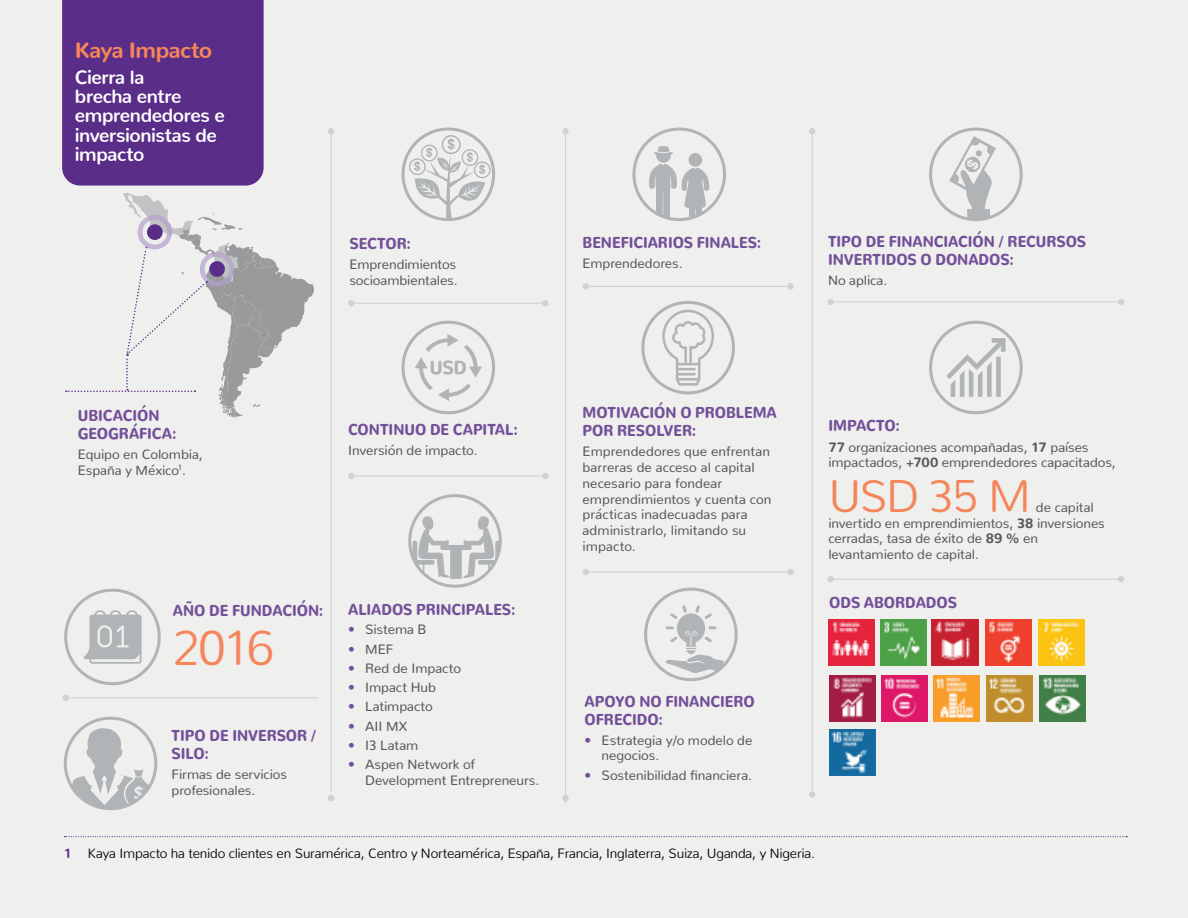
<style>
.page{position:relative;width:1188px;height:918px;background:#efefee}
.page>*{position:absolute;margin:0;border:0;box-sizing:border-box;transform-origin:0 0}
.t1{font:300 49.2px "Nunito";color:#f5855a}
.t2{font:300 45.45px "Nunito";color:#f5855a}
.t3{font:800 22.35px "Nunito";letter-spacing:-.025em;color:#f5855a}
.t4{font:700 19.2px/19.2px "Nunito";letter-spacing:-.02em;color:#fff}
.t5{font:900 15.75px/18px "Nunito";color:#735099;scale:.9 1}
.t6{font:13.5px/15.8px "Nunito";letter-spacing:-.005em;color:#58595b}
.t7{font:300 13.5px "Nunito";letter-spacing:-.015em;color:#000}
.s1{font-weight:600;color:#735099}
.s2{font-weight:800}
.s3{font-weight:700;color:#5a2d88}
</style>
<div class="page">
<hr style="left:63px;top:697px;width:256px;height:1px;background:#b1b4b6">
<svg style="left:63px;top:695px;width:6px;height:6px"></svg>
<div style="left:62px;top:0;width:202px;height:186px;background:#5a2d88"></div>
<svg style="left:64px;top:836px;width:1063px;height:1px"></svg>
<svg style="left:649px;top:146px;width:60px;height:74px"></svg>
<div style="left:632px;top:128px;width:94px;height:93px;border:3px solid #b1b4b6;border-radius:50%"></div>
<svg style="left:949px;top:136px;width:47px;height:84px"></svg>
<div style="left:929px;top:128px;width:94px;height:93px;border:3px solid #b1b4b6;border-radius:50%"></div>
<hr style="left:331px;top:128px;width:1px;height:663px;background:#b1b4b6">
<svg style="left:328px;top:128px;width:6px;height:6px"></svg>
<svg style="left:328px;top:795px;width:6px;height:6px"></svg>
<hr style="left:565px;top:128px;width:1px;height:676px;background:#b1b4b6">
<div style="left:562px;top:128px;width:7px;height:6px;background:#d0d1d2;border-radius:50%"></div>
<div style="left:562px;top:795px;width:7px;height:6px;background:#d0d1d2;border-radius:50%"></div>
<hr style="left:812px;top:129px;width:1px;height:663px;background:#b1b4b6">
<svg style="left:809px;top:128px;width:6px;height:6px"></svg>
<div style="left:809px;top:791px;width:6px;height:7px;background:#d0d1d2;border-radius:50%"></div>
<svg style="left:71px;top:727px;width:81px;height:82px"></svg>
<div style="left:64px;top:717px;width:93px;height:93px;border:3px solid #b1b4b6;border-radius:50%"></div>
<svg style="left:409px;top:135px;width:82px;height:85px"></svg>
<div style="left:402px;top:128px;width:93px;height:93px;border:3px solid #b1b4b6;border-radius:50%"></div>
<hr style="left:586px;top:286px;width:208px;height:1px;background:#b1b4b6">
<div style="left:787px;top:283px;width:7px;height:7px;background:#d0d1d2;border-radius:50%"></div>
<div style="left:583px;top:283px;width:6px;height:7px;background:#d0d1d2;border-radius:50%"></div>
<hr style="left:586px;top:572px;width:208px;height:1px;background:#b1b4b6">
<div style="left:787px;top:569px;width:7px;height:6px;background:#d0d1d2;border-radius:50%"></div>
<svg style="left:583px;top:569px;width:6px;height:6px"></svg>
<hr style="left:831px;top:301px;width:293px;height:1px;background:#b1b4b6">
<svg style="left:1118px;top:299px;width:6px;height:6px"></svg>
<svg style="left:828px;top:299px;width:6px;height:6px"></svg>
<hr style="left:353px;top:303px;width:194px;height:1px;background:#b1b4b6">
<div style="left:542px;top:300px;width:7px;height:6px;background:#d0d1d2;border-radius:50%"></div>
<svg style="left:348px;top:300px;width:6px;height:6px"></svg>
<hr style="left:353px;top:475px;width:194px;height:2px;background:#b1b4b6">
<div style="left:542px;top:473px;width:7px;height:6px;background:#d0d1d2;border-radius:50%"></div>
<svg style="left:348px;top:473px;width:6px;height:6px"></svg>
<svg style="left:659px;top:306px;width:59px;height:80px"></svg>
<div style="left:641px;top:301px;width:94px;height:93px;border:3px solid #b1b4b6;border-radius:50%"></div>
<hr style="left:831px;top:579px;width:293px;height:1px;background:#b1b4b6">
<svg style="left:1118px;top:576px;width:6px;height:6px"></svg>
<svg style="left:828px;top:576px;width:6px;height:6px"></svg>
<img style="left:829px;top:675px;width:47px;height:46px">
<img style="left:829px;top:730px;width:47px;height:46px">
<img style="left:882px;top:675px;width:46px;height:46px">
<img style="left:933px;top:675px;width:46px;height:46px">
<img style="left:986px;top:675px;width:46px;height:46px">
<img style="left:1039px;top:675px;width:46px;height:46px">
<img style="left:828px;top:620px;width:46px;height:46px">
<img style="left:881px;top:620px;width:46px;height:46px">
<img style="left:932px;top:620px;width:46px;height:46px">
<img style="left:985px;top:620px;width:46px;height:46px">
<img style="left:1038px;top:620px;width:46px;height:46px">
<svg style="left:415px;top:334px;width:67px;height:67px"></svg>
<div style="left:402px;top:321px;width:93px;height:93px;border:3px solid #b1b4b6;border-radius:50%"></div>
<svg style="left:665px;top:605px;width:59px;height:69px"></svg>
<div style="left:644px;top:588px;width:94px;height:93px;border:3px solid #b1b4b6;border-radius:50%"></div>
<svg style="left:946px;top:338px;width:60px;height:59px"></svg>
<div style="left:929px;top:321px;width:94px;height:93px;border:3px solid #b1b4b6;border-radius:50%"></div>
<svg style="left:413px;top:514px;width:87px;height:65px"></svg>
<div style="left:408px;top:494px;width:94px;height:94px;border:3px solid #b1b4b6;border-radius:50%"></div>
<svg style="left:84px;top:610px;width:58px;height:54px"></svg>
<div style="left:64px;top:589px;width:97px;height:96px;border:3px solid #b1b4b6;border-radius:50%"></div>
<svg style="left:66px;top:193px;width:248px;height:225px"></svg>
<h3 class="t3" style="left:75px;top:30px;width:139px">Kaya Impacto</h3>
<h3 class="t4" style="left:75px;top:66px;width:151px">Cierra la<br>brecha entre emprendedores e inversionistas de impacto</h3>
<p class="t5" style="left:349px;top:233px;width:70px">SECTOR:</p>
<p class="t6" style="left:349px;top:255px;width:110px">Emprendimientos socioambientales.</p>
<p class="t5" style="left:583px;top:232px;width:200px">BENEFICIARIOS FINALES:</p>
<p class="t6" style="left:583px;top:254px;width:102px">Emprendedores.</p>
<p class="t5" style="left:828px;top:231px;width:288px">TIPO DE FINANCIACIÓN / RECURSOS<br>INVERTIDOS O DONADOS:</p>
<p class="t6" style="left:828px;top:271px;width:61px">No aplica.</p>
<p class="t5" style="left:78px;top:404px;width:111px">UBICACIÓN<br>GEOGRÁFICA:</p>
<p class="t6" style="left:78px;top:445px;width:126px">Equipo en Colombia,<br>España y México<sup>1</sup>.</p>
<p class="t5" style="left:348px;top:419px;width:190px">CONTINUO DE CAPITAL:</p>
<p class="t6" style="left:348px;top:441px;width:131px">Inversión de impacto.</p>
<p class="t5" style="left:173px;top:600px;width:169px">AÑO DE FUNDACIÓN:</p>
<h1 class="t1" style="left:172px;top:606px;width:104px">2016</h1>
<p class="t5" style="left:172px;top:725px;width:162px">TIPO DE INVERSOR /<br>SILO:</p>
<p class="t6" style="left:172px;top:765px;width:117px">Firmas de servicios profesionales.</p>
<p class="t5" style="left:348px;top:599px;width:187px">ALIADOS PRINCIPALES:</p>
<p class="t6" style="left:348px;top:620px;width:80px"><span class="s1">•</span> Sistema B</p>
<p class="t6" style="left:348px;top:640px;width:47px"><span class="s1">•</span> MEF</p>
<p class="t6" style="left:348px;top:659px;width:114px"><span class="s1">•</span> Red de Impacto</p>
<p class="t6" style="left:348px;top:678px;width:89px"><span class="s1">•</span> Impact Hub</p>
<p class="t6" style="left:348px;top:697px;width:86px"><span class="s1">•</span> Latimpacto</p>
<p class="t6" style="left:348px;top:717px;width:61px"><span class="s1">•</span> AII MX</p>
<p class="t6" style="left:348px;top:736px;width:72px"><span class="s1">•</span> I3 Latam</p>
<p class="t6" style="left:365px;top:755px;width:176px;text-indent:-17px"><span class="s1">•</span> Aspen Network of<br>Development Entrepreneurs.</p>
<p class="t5" style="left:583px;top:402px;width:217px">MOTIVACIÓN O PROBLEMA<br>POR RESOLVER:</p>
<p class="t6" style="left:583px;top:442px;width:190px">Emprendedores que enfrentan barreras de acceso al capital necesario para fondear emprendimientos y cuenta con prácticas inadecuadas para administrarlo, limitando su impacto.</p>
<p class="t5" style="left:585px;top:690px;width:191px">APOYO NO FINANCIERO<br>OFRECIDO:</p>
<p class="t6" style="left:602px;top:731px;width:152px;text-indent:-17px"><span class="s1">•</span> Estrategia y/o modelo de negocios.</p>
<p class="t6" style="left:585px;top:766px;width:169px"><span class="s1">•</span> Sostenibilidad financiera.</p>
<p class="t5" style="left:828px;top:415px;width:81px">IMPACTO:</p>
<p class="t6" style="left:828px;top:437px;width:289px"><span class="s2">77</span> organizaciones acompañadas, <span class="s2">17</span> países impactados, <span class="s2">+700</span> emprendedores capacitados,</p>
<h2 class="t2" style="left:828px;top:458px;width:204px">USD 35 M</h2>
<p class="t6" style="left:828px;top:498px;width:278px;text-indent:208px">de capital invertido en emprendimientos, <span class="s2">38</span> inversiones cerradas, tasa de éxito de <span class="s2">89 %</span> en levantamiento de capital.</p>
<p class="t5" style="left:829px;top:592px;width:144px">ODS ABORDADOS</p>
<p class="t7" style="left:64px;top:842px;width:753px"><span class="s3">1</span> Kaya Impacto ha tenido clientes en Suramérica, Centro y Norteamérica, España, Francia, Inglaterra, Suiza, Uganda, y Nigeria.</p>
</div>
